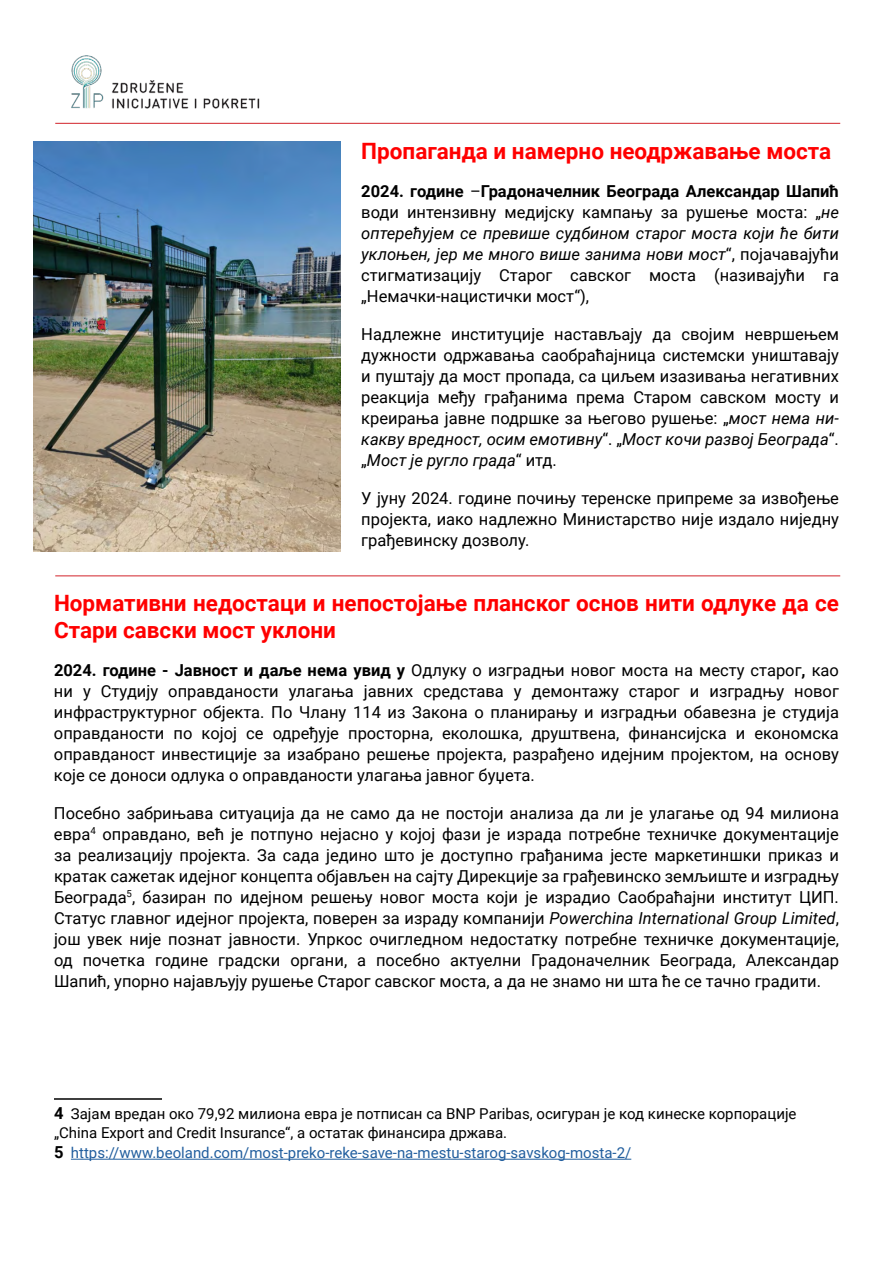
<style>
.page{position:relative;width:893px;height:1263px;background:#fff}
.page>*{position:absolute;margin:0;border:0;box-sizing:border-box;transform-origin:0 0}
.t1{font:700 22.5px/27px "Roboto";color:#f00}
.t2{font:16.5px/21px "Roboto";color:#000;text-align:justify}
.t3{font:15px/19.6px "Roboto";color:#000}
.s1{font-weight:700}
.s2{font-style:italic}
.s3{font-weight:700;font-size:16.5px}
.s4{color:#215e9e}
</style>
<div class="page">
<img style="left:71px;top:55px;width:189px;height:54px">
<hr style="left:55px;top:123px;width:785px;height:1px;background:#d2232a">
<hr style="left:55px;top:575px;width:785px;height:1px;background:#d2232a">
<hr style="left:54px;top:1098px;width:108px;height:2px;background:#000">
<hr style="left:71px;top:1159px;width:560px;height:1px;background:#215e9e">
<img style="left:33px;top:142px;width:307px;height:409px">
<h1 class="t1" style="left:361px;top:136px;width:471px">Пропаганда и намерно неодржавање моста</h1>
<p class="t2" style="left:361px;top:180px;width:479px"><span class="s1">2024. године</span> –<span class="s1">Градоначелник Београда Александар Шапић </span>води интензивну медијску кампању за рушење моста: „<span class="s2">не оптерећујем се превише судбином старог моста који ће бити уклоњен, јер ме много више занима нови мост</span>“, појачавајући стигматизацију Старог савског моста (називајући га „Немачки-нацистички мост“),</p>
<p class="t2" style="left:361px;top:323px;width:479px">Надлежне институције настављају да својим невршењем дужности одржавања саобраћајница системски уништавају и пуштају да мост пропада, са циљем изазивања негативних реакција међу грађанима према Старом савском мосту и креирања јавне подршке за његово рушење: „<span class="s2">мост нема ни&shy;какву вредност, осим емотивну</span>“. „<span class="s2">Мост кочи развој Београда</span>“. „<span class="s2">Мост је ругло града</span>“ итд.</p>
<p class="t2" style="left:361px;top:487px;width:479px">У јуну 2024. године почињу теренске припреме за извођење пројекта, иако надлежно Министарство није издало ниједну грађевинску дозволу.</p>
<h1 class="t1" style="left:54px;top:588px;width:786px">Нормативни недостаци и непостојање планског основ нити одлуке да се<br>Стари савски мост уклони</h1>
<p class="t2" style="left:54px;top:659px;width:786px"><span class="s1">2024. године - Јавност и даље нема увид у</span> Одлуку о изградњи новог моста на месту старог<span class="s1">,</span> као ни у Студију оправданости улагања јавних средстава у демонтажу старог и изградњу новог инфраструктурног објекта. По Члану 114 из Закона о планирању и изградњи обавезна је студија оправданости по којој се одређује просторна, еколошка, друштвена, финансијска и економска оправданост инвестиције за изабрано решење пројекта, разрађено идејним пројектом, на основу које се доноси одлука о оправданости улагања јавног буџета.</p>
<p class="t2" style="left:54px;top:802px;width:786px">Посебно забрињава ситуација да не само да не постоји анализа да ли је улагање од 94 милиона евра<sup>4</sup> оправдано, већ је потпуно нејасно у којој фази је израда потребне техничке документације за реализацију пројекта. За сада једино што је доступно грађанима јесте маркетиншки приказ и кратак сажетак идејног концепта објављен на сајту Дирекције за грађевинско земљиште и изградњу Београда<sup>5</sup>, базиран по идејном решењу новог моста који је израдио Саобраћајни институт ЦИП.<br>Статус главног идејног пројекта, поверен за израду компанији <span class="s2">Powerchina International Group Limited</span>, још увек није познат јавности. Упркос очигледном недостатку потребне техничке документације, од почетка године градски органи, а посебно актуелни Градоначелник Београда, Александар Шапић, упорно најављују рушење Старог савског моста, а да не знамо ни шта ће се тачно градити.</p>
<p class="t3" style="left:54px;top:1103px;width:744px"><span class="s3">4</span> Зајам вредан око 79,92 милиона евра је потписан са BNP Paribas, осигуран је код кинеске корпорације „China Export and Credit Insurance“, а остатак финансира држава.<br><span class="s3">5</span> <span class="s4">https://www.beoland.com/most-preko-reke-save-na-mestu-starog-savskog-mosta-2/</span></p>
</div>
